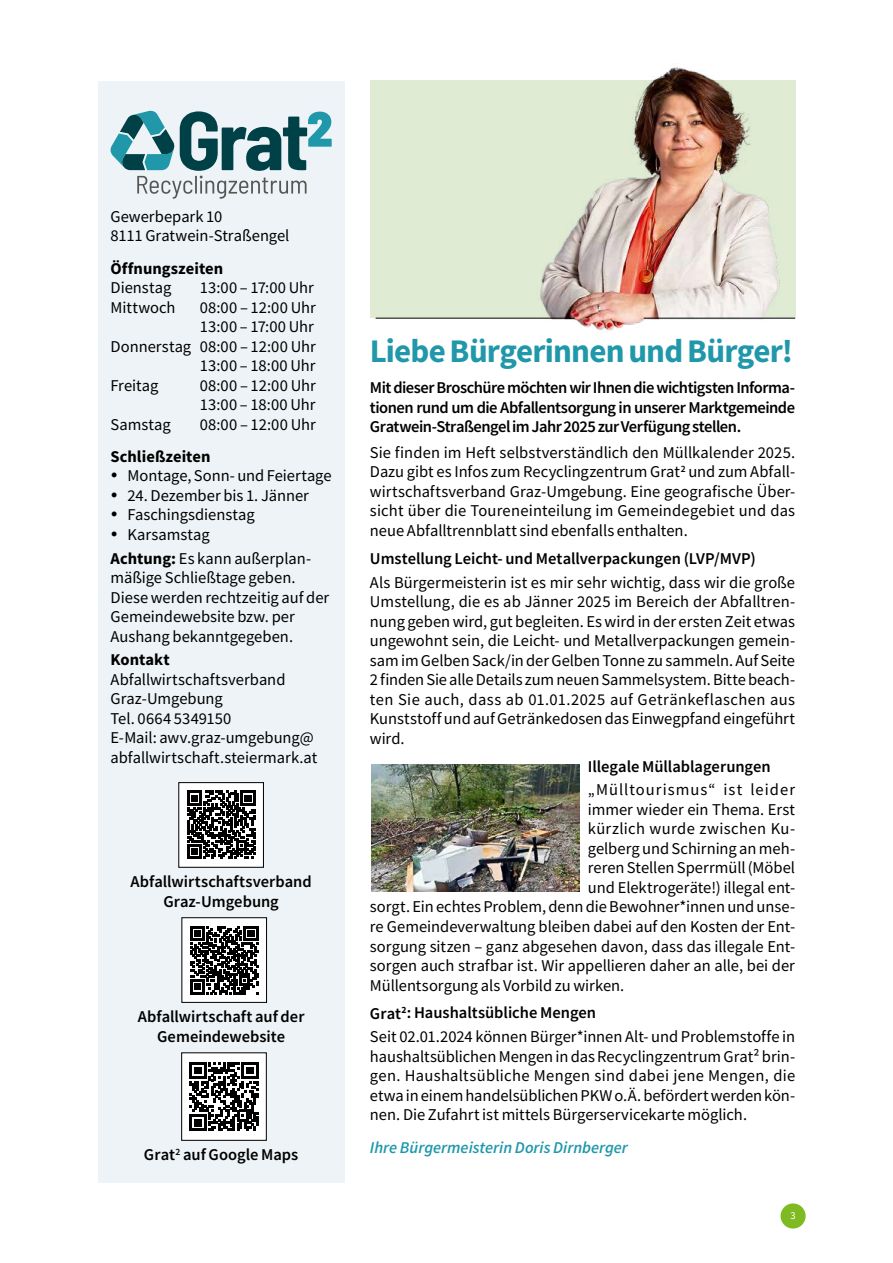
<style>
.page{position:relative;width:893px;height:1263px;background:#fff}
.page>*{position:absolute;margin:0;border:0;box-sizing:border-box;transform-origin:0 0}
.t1{font:700 33px "Source Sans Pro";letter-spacing:-.025em;color:#2098aa}
.t2{font:16.5px/19.5px "Source Sans Pro";color:#000}
.t3{font:600 16.5px/19.5px "Source Sans Pro";letter-spacing:-.005em;color:#000;text-align:center}
.t4{font:700 16.5px "Source Sans Pro";letter-spacing:.005em;color:#000}
.t5{font:italic 600 16.5px "Source Sans Pro";color:#2098aa}
.t6{font:16.5px "Source Sans Pro";letter-spacing:.06em;color:#000}
.t7{font:16.5px "Source Sans Pro";letter-spacing:.02em;color:#000}
.t8{font:10.5px "Source Sans Pro";color:#fff}
.s1{font-weight:700}
.s2{font-weight:600}
</style>
<div class="page">
<div style="left:98px;top:81px;width:246px;height:1101px;background:#edf3f6"></div>
<div style="left:370px;top:81px;width:425px;height:237px;background:#e0ebd3"></div>
<div style="left:780px;top:1203px;width:26px;height:25px;background:#7fba23;border-radius:50%"></div>
<div style="left:182px;top:1053px;width:84px;height:87px;background:#fff"></div>
<svg style="left:190px;top:1062px;width:68px;height:69px"></svg>
<div style="left:179px;top:783px;width:84px;height:84px;background:#fff"></div>
<svg style="left:187px;top:791px;width:68px;height:68px"></svg>
<div style="left:179px;top:782px;width:85px;height:85px;border:1px solid #000"></div>
<div style="left:182px;top:918px;width:85px;height:84px;background:#fff"></div>
<svg style="left:190px;top:926px;width:68px;height:68px"></svg>
<div style="left:182px;top:917px;width:85px;height:85px;border:1px solid #000"></div>
<img style="left:536px;top:67px;width:244px;height:264px">
<img style="left:371px;top:765px;width:208px;height:127px">
<svg style="left:111px;top:111px;width:221px;height:88px"></svg>
<hr style="left:644px;top:318px;width:151px;height:1px;background:#000">
<hr style="left:376px;top:318px;width:199px;height:1px;background:#000">
<p class="t2" style="left:111px;top:206px;width:180px">Gewerbepark 10<br>8111 Gratwein-Straßengel</p>
<p class="t4" style="left:111px;top:257px;width:114px">Öffnungszeiten</p>
<p class="t2" style="left:111px;top:278px;width:62px">Dienstag</p>
<p class="t2" style="left:200px;top:278px;width:116px">13:00 – 17:00 Uhr</p>
<p class="t2" style="left:111px;top:297px;width:67px">Mittwoch</p>
<p class="t2" style="left:200px;top:297px;width:117px">08:00 – 12:00 Uhr</p>
<p class="t2" style="left:200px;top:317px;width:116px">13:00 – 17:00 Uhr</p>
<p class="t2" style="left:111px;top:336px;width:207px">Donnerstag 08:00 – 12:00 Uhr</p>
<p class="t2" style="left:200px;top:356px;width:117px">13:00 – 18:00 Uhr</p>
<p class="t2" style="left:111px;top:375px;width:49px">Freitag</p>
<p class="t2" style="left:200px;top:375px;width:117px">08:00 – 12:00 Uhr<br>13:00 – 18:00 Uhr</p>
<p class="t2" style="left:111px;top:414px;width:62px">Samstag</p>
<p class="t2" style="left:200px;top:414px;width:117px">08:00 – 12:00 Uhr</p>
<p class="t4" style="left:111px;top:445px;width:102px">Schließzeiten</p>
<p class="t2" style="left:128px;top:466px;width:206px">Montage, Sonn- und Feiertage</p>
<p class="t2" style="left:128px;top:486px;width:183px">24. Dezember bis 1. Jänner<br>Faschingsdienstag<br>Karsamstag</p>
<p class="t2" style="left:111px;top:548px;width:220px"><span class="s1">Achtung:</span> Es kann außerplan&shy;mäßige Schließtage geben.<br>Diese werden rechtzeitig auf der<br>Gemeindewebsite bzw. per<br>Aushang bekanntgegeben.</p>
<p class="t4" style="left:111px;top:649px;width:61px">Kontakt</p>
<p class="t2" style="left:111px;top:670px;width:208px">Abfallwirtschaftsverband<br>Graz-Umgebung<br>Tel. 0664 5349150<br>E-Mail: awv.graz-umgebung@ abfallwirtschaft.steiermark.at</p>
<p class="t3" style="left:130px;top:872px;width:183px">Abfallwirtschaftsverband<br>Graz-Umgebung</p>
<p class="t3" style="left:138px;top:1007px;width:168px">Abfallwirtschaft auf der<br>Gemeindewebsite</p>
<p class="t3" style="left:144px;top:1145px;width:156px">Grat<sup>2</sup> auf Google Maps</p>
<h1 class="t1" style="left:370px;top:329px;width:425px">Liebe Bürgerinnen und Bürger!</h1>
<p class="t3" style="left:370px;top:378px;width:427px;text-align:justify">Mit dieser Broschüre möchten wir Ihnen die wichtigsten Informa&shy;tionen rund um die Abfallentsorgung in unserer Marktgemeinde Gratwein-Straßengel im Jahr 2025 zur Verfügung stellen.</p>
<p class="t2" style="left:370px;top:443px;width:427px;text-align:justify">Sie finden im Heft selbstverständlich den Müllkalender 2025.<br>Dazu gibt es Infos zum Recyclingzentrum Grat<sup>2</sup> und zum Abfall&shy;wirtschaftsverband Graz-Umgebung. Eine geografische Über&shy;sicht über die Toureneinteilung im Gemeindegebiet und das neue Abfalltrennblatt sind ebenfalls enthalten.</p>
<p class="t3" style="left:370px;top:548px;width:387px">Umstellung Leicht- und Metallverpackungen (LVP/MVP)</p>
<p class="t2" style="left:370px;top:572px;width:427px;text-align:justify">Als Bürgermeisterin ist es mir sehr wichtig, dass wir die große Umstellung, die es ab Jänner 2025 im Bereich der Abfalltren&shy;nung geben wird, gut begleiten. Es wird in der ersten Zeit etwas ungewohnt sein, die Leicht- und Metallverpackungen gemein&shy;sam im Gelben Sack/in der Gelben Tonne zu sammeln. Auf Seite 2 finden Sie alle Details zum neuen Sammelsystem. Bitte beach&shy;ten Sie auch, dass ab 01.01.2025 auf Getränkeflaschen aus Kunststoff und auf Getränkedosen das Einwegpfand eingeführt wird.</p>
<p class="t3" style="left:588px;top:756px;width:184px">Illegale Müllablagerungen</p>
<p class="t6" style="left:588px;top:779px;width:209px">„Mülltourismus“ ist leider</p>
<p class="t2" style="left:588px;top:800px;width:209px">immer wieder ein Thema. Erst</p>
<p class="t7" style="left:588px;top:818px;width:209px">kürzlich wurde zwischen Ku-</p>
<p class="t2" style="left:588px;top:839px;width:209px">gelberg und Schirning an meh-</p>
<p class="t2" style="left:588px;top:858px;width:209px">reren Stellen Sperrmüll (Möbel</p>
<p class="t2" style="left:588px;top:878px;width:209px">und Elektrogeräte!) illegal ent-</p>
<p class="t2" style="left:370px;top:897px;width:427px">sorgt. Ein echtes Problem, denn die Bewohner*innen und unse-</p>
<p class="t2" style="left:370px;top:917px;width:427px">re Gemeindeverwaltung bleiben dabei auf den Kosten der Ent-</p>
<p class="t2" style="left:370px;top:936px;width:427px">sorgung sitzen – ganz abgesehen davon, dass das illegale Ent-</p>
<p class="t2" style="left:370px;top:956px;width:427px">sorgen auch strafbar ist. Wir appellieren daher an alle, bei der</p>
<p class="t2" style="left:370px;top:975px;width:256px">Müllentsorgung als Vorbild zu wirken.</p>
<p class="t2" style="left:370px;top:1001px;width:427px;line-height:23.7px"><span class="s2">Grat</span><sup>2</sup><span class="s2">: Haushaltsübliche Mengen<br></span>Seit 02.01.2024 können Bürger*innen Alt- und Problemstoffe in</p>
<p class="t2" style="left:370px;top:1046px;width:427px;text-align:justify">haushaltsüblichen Mengen in das Recyclingzentrum Grat² brin&shy;gen. Haushaltsübliche Mengen sind dabei jene Mengen, die etwa in einem handelsüblichen PKW o.Ä. befördert werden kön&shy;nen. Die Zufahrt ist mittels Bürgerservicekarte möglich.</p>
<p class="t5" style="left:370px;top:1136px;width:259px">Ihre Bürgermeisterin Doris Dirnberger</p>
<p class="t8" style="left:790px;top:1208px;width:7px">3</p>
</div>
